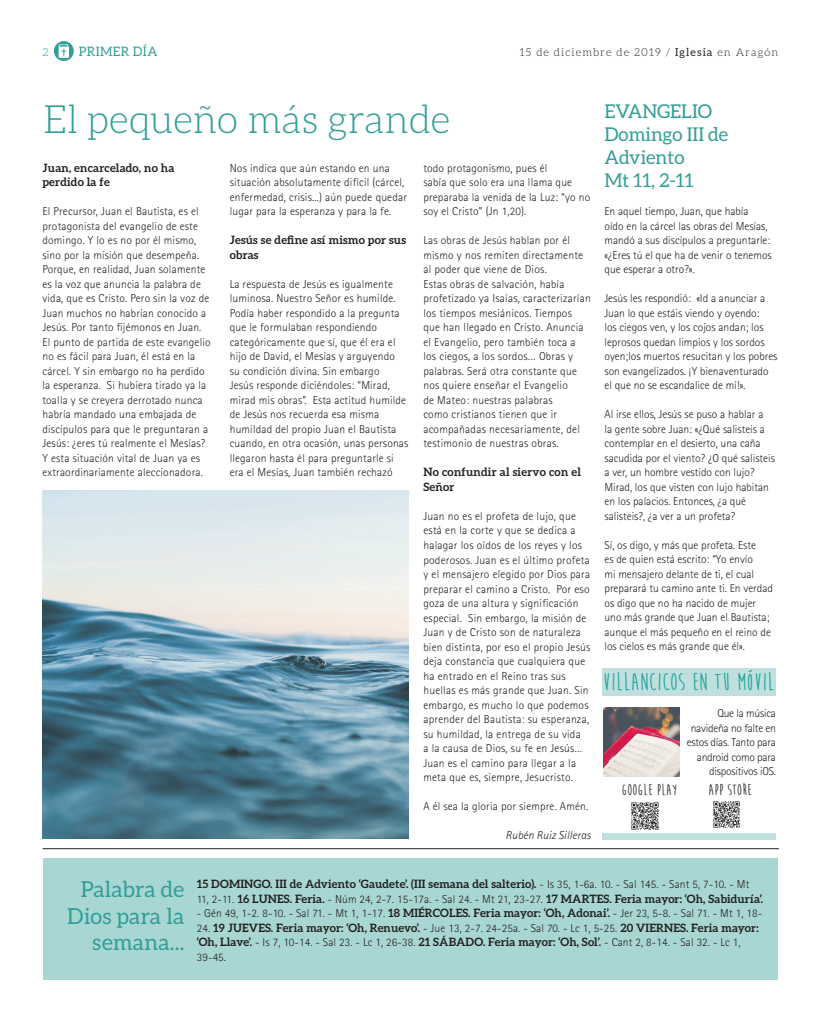
<style>
.page{position:relative;width:820px;height:1021px;background:#fff}
.page>*{position:absolute;margin:0;border:0;box-sizing:border-box;transform-origin:0 0}
.t1{font:300 39px "Aleo";color:#329e97}
.t2{font:700 25px "Moon Flower";letter-spacing:.01em;color:#22a49d}
.t3{font:22px/26.4px "Aleo";letter-spacing:.01em;color:#329e97;text-align:right}
.t4{font:19px/23px "Aleo";color:#329e97}
.t5{font:700 16px "Moon Flower";letter-spacing:.01em;color:#231f20}
.t6{font:13px "Aleo";letter-spacing:.025em;color:#329e97}
.t7{font:300 11.5px/14.5px "Rotis Sans Serif";letter-spacing:.015em;color:#231f20}
.t8{font:700 11.5px/14.5px "Aleo";letter-spacing:.01em;color:#231f20}
.t9{font:300 11.5px/14.5px "Rotis Sans Serif";letter-spacing:-.02em;color:#231f20;text-align:right}
.t10{font:italic 300 11.5px "Rotis Sans Serif";letter-spacing:.015em;color:#231f20}
.t11{font:300 11px "Aleo";letter-spacing:.1em;color:#231f20}
.t12{font:300 11px "Aleo";color:#329e97}
.s1{font-weight:400}
.s2{font-family:"Rotis Sans Serif";font-weight:300}
.s3{font-family:"Aleo";font-weight:700}
</style>
<div class="page">
<svg style="left:54px;top:41px;width:20px;height:20px"></svg>
<div style="left:43px;top:858px;width:734px;height:121px;background:#a8d6d3"></div>
<hr style="left:43px;top:848px;width:735px;height:1px;background:#231f20">
<img style="left:43px;top:490px;width:365px;height:348px">
<img style="left:603px;top:708px;width:75px;height:68px">
<div style="left:602px;top:668px;width:172px;height:27px;background:#bfe0de"></div>
<img style="left:631px;top:802px;width:28px;height:28px">
<img style="left:713px;top:801px;width:26px;height:27px">
<div style="left:602px;top:833px;width:172px;height:6px;background:#bfe0de"></div>
<p class="t12" style="left:43px;top:46px;width:7px">2</p>
<p class="t6" style="left:79px;top:44px;width:80px">PRIMER DÍA</p>
<p class="t11" style="left:519px;top:46px;width:260px">15 de diciembre de 2019 / <span class="s1">Iglesia</span> en Aragón</p>
<h1 class="t1" style="left:43px;top:98px;width:408px">El pequeño más grande</h1>
<p class="t8" style="left:42px;top:160px;width:133px">Juan, encarcelado, no ha perdido la fe</p>
<p class="t7" style="left:42px;top:204px;width:170px">El Precursor, Juan el Bautista, es el protagonista del evangelio de este domingo. Y lo es no por él mismo, sino por la misión que desempeña.<br>Porque, en realidad, Juan solamente es la voz que anuncia la palabra de vida, que es Cristo. Pero sin la voz de Juan muchos no habrían conocido a Jesús. Por tanto fijémonos en Juan.<br>El punto de partida de este evangelio no es fácil para Juan, él está en la cárcel. Y sin embargo no ha perdido la esperanza. Si hubiera tirado ya la toalla y se creyera derrotado nunca habría mandado una embajada de discípulos para que le preguntaran a Jesús: ¿eres tú realmente el Mesías?<br>Y esta situación vital de Juan ya es extraordinariamente aleccionadora.</p>
<p class="t7" style="left:230px;top:161px;width:179px">Nos indica que aún estando en una situación absolutamente difícil (cárcel, enfermedad, crisis...) aún puede quedar lugar para la esperanza y para la fe.</p>
<p class="t8" style="left:230px;top:233px;width:178px">Jesús se define así mismo por sus obras</p>
<p class="t7" style="left:230px;top:277px;width:180px">La respuesta de Jesús es igualmente luminosa. Nuestro Señor es humilde.<br>Podía haber respondido a la pregunta que le formulaban respondiendo categóricamente que sí, que él era el hijo de David, el Mesías y arguyendo<br>su condición divina. Sin embargo<br>Jesús responde diciéndoles: “Mirad, mirad mis obras”. Esta actitud humilde de Jesús nos recuerda esa misma humildad del propio Juan el Bautista cuando, en otra ocasión, unas personas llegaron hasta él para preguntarle si era el Mesías, Juan también rechazó</p>
<p class="t7" style="left:423px;top:161px;width:168px">todo protagonismo, pues él<br>sabía que solo era una llama que preparaba la venida de la Luz: “yo no soy el Cristo” (Jn 1,20).</p>
<p class="t7" style="left:423px;top:233px;width:169px">Las obras de Jesús hablan por él mismo y nos remiten directamente al poder que viene de Dios.<br>Estas obras de salvación, había profetizado ya Isaías, caracterizarían los tiempos mesiánicos. Tiempos que han llegado en Cristo. Anuncia el Evangelio, pero también toca a los ciegos, a los sordos… Obras y palabras. Será otra constante que nos quiere enseñar el Evangelio<br>de Mateo: nuestras palabras<br>como cristianos tienen que ir acompañadas necesariamente, del testimonio de nuestras obras.</p>
<p class="t8" style="left:423px;top:465px;width:159px">No confundir al siervo con el<br>Señor</p>
<p class="t7" style="left:423px;top:509px;width:168px">Juan no es el profeta de lujo, que está en la corte y que se dedica a halagar los oídos de los reyes y los poderosos. Juan es el último profeta y el mensajero elegido por Dios para preparar el camino a Cristo. Por eso goza de una altura y significación especial. Sin embargo, la misión de Juan y de Cristo son de naturaleza bien distinta, por eso el propio Jesús deja constancia que cualquiera que ha entrado en el Reino tras sus huellas es más grande que Juan. Sin embargo, es mucho lo que podemos aprender del Bautista: su esperanza, su humildad, la entrega de su vida<br>a la causa de Dios, su fe en Jesús… Juan es el camino para llegar a la meta que es, siempre, Jesucristo.</p>
<p class="t7" style="left:423px;top:799px;width:166px">A él sea la gloria por siempre. Amén.</p>
<p class="t10" style="left:505px;top:828px;width:87px">Rubén Ruiz Silleras</p>
<h3 class="t4" style="left:604px;top:100px;width:125px">EVANGELIO<br>Domingo III de<br>Adviento<br>Mt 11, 2-11</h3>
<p class="t7" style="left:604px;top:204px;width:169px">En aquel tiempo, Juan, que había<br>oído en la cárcel las obras del Mesías, mandó a sus discípulos a preguntarle: «¿Eres tú el que ha de venir o tenemos que esperar a otro?».</p>
<p class="t7" style="left:604px;top:291px;width:174px">Jesús les respondió: «Id a anunciar a Juan lo que estáis viendo y oyendo:<br>los ciegos ven, y los cojos andan; los leprosos quedan limpios y los sordos oyen;los muertos resucitan y los pobres son evangelizados. ¡Y bienaventurado el que no se escandalice de mí!».</p>
<p class="t7" style="left:604px;top:407px;width:172px">Al irse ellos, Jesús se puso a hablar a<br>la gente sobre Juan: «¿Qué salisteis a contemplar en el desierto, una caña sacudida por el viento? ¿O qué salisteis a ver, un hombre vestido con lujo?<br>Mirad, los que visten con lujo habitan en los palacios. Entonces, ¿a qué salisteis?, ¿a ver a un profeta?</p>
<p class="t7" style="left:604px;top:538px;width:170px">Sí, os digo, y más que profeta. Este<br>es de quien está escrito: “Yo envío<br>mi mensajero delante de ti, el cual preparará tu camino ante ti. En verdad os digo que no ha nacido de mujer uno más grande que Juan el Bautista; aunque el más pequeño en el reino de los cielos es más grande que él».</p>
<h2 class="t2" style="left:602px;top:668px;width:173px">VILLANCICOS EN TU MÓVIL</h2>
<p class="t9" style="left:686px;top:706px;width:91px">Que la música navideña no falte en estos días. Tanto para android como para dispositivos iOS.</p>
<h3 class="t5" style="left:621px;top:781px;width:57px">GOOGLE PLAY</h3>
<h3 class="t5" style="left:708px;top:781px;width:45px">APP STORE</h3>
<h3 class="t3" style="left:67px;top:875px;width:119px">Palabra de<br>Dios para la semana...</h3>
<p class="t8" style="left:197px;top:876px;width:567px">15 DOMINGO. III de Adviento ‘Gaudete’. (III semana del salterio). <span class="s2">- Is 35, 1-6a. 10. - Sal 145. - Sant 5, 7-10. - Mt<br>11, 2-11.</span> 16 LUNES. Feria. <span class="s2">- Núm 24, 2-7. 15-17a. - Sal 24. - Mt 21, 23-27.</span> 17 MARTES. Feria mayor: ‘Oh, Sabiduría’.</p>
<p class="t7" style="left:197px;top:906px;width:567px">- Gén 49, 1-2. 8-10. - Sal 71. - Mt 1, 1-17. <span class="s3">18 MIÉRCOLES. Feria mayor: ‘Oh, Adonai’.</span> - Jer 23, 5-8. - Sal 71. - Mt 1, 18-</p>
<p class="t8" style="left:197px;top:920px;width:563px"><span class="s2">24.</span> 19 JUEVES. Feria mayor: ‘Oh, Renuevo’. <span class="s2">- Jue 13, 2-7. 24-25a. - Sal 70. - Lc 1, 5-25.</span> 20 VIERNES. Feria mayor:</p>
<p class="t7" style="left:197px;top:935px;width:545px"><span class="s3">‘Oh, Llave’.</span> - Is 7, 10-14. - Sal 23. - Lc 1, 26-38. <span class="s3">21 SÁBADO. Feria mayor: ‘Oh, Sol’.</span> - Cant 2, 8-14. - Sal 32. - Lc 1,<br>39-45.</p>
</div>
